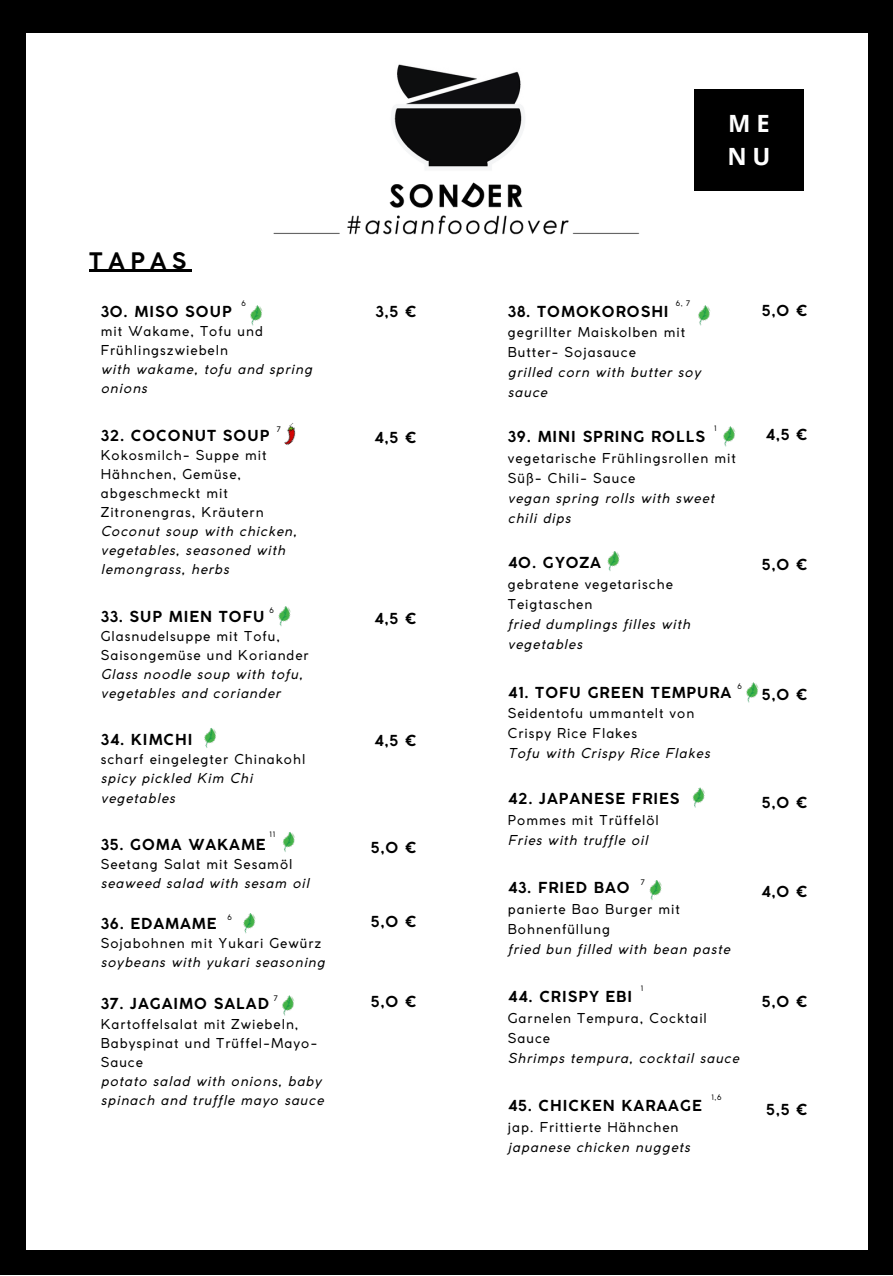
<style>
.page{position:relative;width:893px;height:1276px;background:#fff}
.page>*{position:absolute;margin:0;border:0;box-sizing:border-box;transform-origin:0 0}
.t1{font:700 23.7px/32.5px "Open Sans";color:#fff}
.t2{font:700 22.5px "Coco Gothic";letter-spacing:.25em;color:#000}
.t3{font:700 15px "Coco Gothic";letter-spacing:.07em;color:#000}
.t4{font:13.5px/19px "Coco Gothic";letter-spacing:.07em;color:#000}
.t5{font:italic 13.5px/19px "Coco Gothic";letter-spacing:.07em;color:#000}
</style>
<div class="page">
<div style="left:0;top:0;width:892px;height:1275px;background:#000"></div>
<div style="left:27px;top:34px;width:840px;height:1215px;background:#fff"></div>
<div style="left:694px;top:89px;width:109px;height:101px;background:#000"></div>
<img style="left:273px;top:64px;width:425px;height:171px">
<img style="left:284px;top:423px;width:12px;height:23px">
<img style="left:250px;top:305px;width:13px;height:21px">
<hr style="left:89px;top:270px;width:103px;height:2px;background:#000">
<img style="left:278px;top:606px;width:13px;height:20px">
<img style="left:282px;top:832px;width:13px;height:20px">
<img style="left:204px;top:728px;width:13px;height:20px">
<img style="left:243px;top:913px;width:13px;height:20px">
<img style="left:282px;top:995px;width:12px;height:21px">
<img style="left:698px;top:305px;width:13px;height:21px">
<img style="left:723px;top:426px;width:13px;height:21px">
<img style="left:607px;top:551px;width:13px;height:20px">
<img style="left:746px;top:682px;width:13px;height:21px">
<img style="left:692px;top:787px;width:13px;height:21px">
<img style="left:649px;top:880px;width:13px;height:20px">
<h2 class="t2" style="left:89px;top:252px;width:98px">TAPAS</h2>
<p class="t3" style="left:101px;top:306px;width:132px">30. MISO SOUP</p>
<p class="t4" style="left:101px;top:323px;width:164px">mit Wakame, Tofu und<br>Frühlingszwiebeln</p>
<p class="t5" style="left:101px;top:361px;width:213px">with wakame, tofu and spring onions</p>
<p class="t3" style="left:101px;top:429px;width:170px">32. COCONUT SOUP</p>
<p class="t4" style="left:101px;top:446px;width:167px">Kokosmilch- Suppe mit<br>Hähnchen, Gemüse, abgeschmeckt mit<br>Zitronengras, Kräutern</p>
<p class="t5" style="left:101px;top:523px;width:197px">Coconut soup with chicken, vegetables, seasoned with lemongrass, herbs</p>
<p class="t3" style="left:101px;top:610px;width:165px">33. SUP MIEN TOFU</p>
<p class="t4" style="left:101px;top:627px;width:209px">Glasnudelsuppe mit Tofu,<br>Saisongemüse und Koriander</p>
<p class="t5" style="left:101px;top:666px;width:203px">Glass noodle soup with tofu, vegetables and coriander</p>
<p class="t3" style="left:101px;top:734px;width:93px">34. KIMCHI</p>
<p class="t4" style="left:101px;top:751px;width:206px">scharf eingelegter Chinakohl</p>
<p class="t5" style="left:101px;top:770px;width:153px">spicy pickled Kim Chi vegetables</p>
<p class="t3" style="left:101px;top:839px;width:166px">35. GOMA WAKAME</p>
<p class="t4" style="left:101px;top:856px;width:193px">Seetang Salat mit Sesamöl</p>
<p class="t5" style="left:101px;top:875px;width:210px">seaweed salad with sesam oil</p>
<p class="t3" style="left:101px;top:917px;width:117px">36. EDAMAME</p>
<p class="t4" style="left:101px;top:934px;width:222px">Sojabohnen mit Yukari Gewürz</p>
<p class="t5" style="left:101px;top:953px;width:226px">soybeans with yukari seasoning</p>
<p class="t3" style="left:101px;top:998px;width:169px">37. JAGAIMO SALAD</p>
<p class="t4" style="left:101px;top:1015px;width:218px">Kartoffelsalat mit Zwiebeln,<br>Babyspinat und Trüffel-Mayo-<br>Sauce</p>
<p class="t5" style="left:101px;top:1072px;width:224px">potato salad with onions, baby spinach and truffle mayo sauce</p>
<p class="t3" style="left:375px;top:306px;width:42px">3,5 €</p>
<p class="t3" style="left:374px;top:431px;width:44px">4,5 €</p>
<p class="t3" style="left:374px;top:612px;width:44px">4,5 €</p>
<p class="t3" style="left:374px;top:735px;width:44px">4,5 €</p>
<p class="t3" style="left:371px;top:842px;width:47px">5,0 €</p>
<p class="t3" style="left:371px;top:916px;width:47px">5,0 €</p>
<p class="t3" style="left:371px;top:996px;width:47px">5,0 €</p>
<h1 class="t1" style="left:727px;top:107px;width:45px">M E<br>N U</h1>
<p class="t3" style="left:508px;top:305px;width:162px">38. TOMOKOROSHI</p>
<p class="t4" style="left:508px;top:323px;width:179px;line-height:20.2px">gegrillter Maiskolben mit<br>Butter- Sojasauce</p>
<p class="t5" style="left:508px;top:363px;width:194px;line-height:20.2px">grilled corn with butter soy sauce</p>
<p class="t3" style="left:508px;top:431px;width:199px">39. MINI SPRING ROLLS</p>
<p class="t4" style="left:508px;top:449px;width:229px;line-height:20.2px">vegetarische Frühlingsrollen mit<br>Süß- Chili- Sauce</p>
<p class="t5" style="left:508px;top:489px;width:208px;line-height:20.2px">vegan spring rolls with sweet chili dips</p>
<p class="t3" style="left:508px;top:557px;width:94px">40. GYOZA</p>
<p class="t4" style="left:508px;top:575px;width:166px;line-height:20.2px">gebratene vegetarische<br>Teigtaschen</p>
<p class="t5" style="left:508px;top:615px;width:184px;line-height:20.2px">fried dumplings filles with vegetables</p>
<p class="t3" style="left:508px;top:686px;width:225px">41. TOFU GREEN TEMPURA</p>
<p class="t4" style="left:508px;top:704px;width:188px;line-height:20.2px">Seidentofu ummantelt von<br>Crispy Rice Flakes</p>
<p class="t5" style="left:508px;top:745px;width:203px">Tofu with Crispy Rice Flakes</p>
<p class="t3" style="left:508px;top:793px;width:173px">42. JAPANESE FRIES</p>
<p class="t4" style="left:508px;top:811px;width:152px">Pommes mit Trüffelöl</p>
<p class="t5" style="left:508px;top:832px;width:141px">Fries with truffle oil</p>
<p class="t3" style="left:508px;top:882px;width:123px">43. FRIED BAO</p>
<p class="t4" style="left:508px;top:900px;width:173px;line-height:20.2px">panierte Bao Burger mit<br>Bohnenfüllung</p>
<p class="t5" style="left:508px;top:941px;width:223px">fried bun filled with bean paste</p>
<p class="t3" style="left:508px;top:991px;width:126px">44. CRISPY EBI</p>
<p class="t4" style="left:508px;top:1009px;width:200px;line-height:20.2px">Garnelen Tempura, Cocktail<br>Sauce</p>
<p class="t5" style="left:508px;top:1050px;width:232px">Shrimps tempura, cocktail sauce</p>
<p class="t3" style="left:508px;top:1100px;width:195px">45. CHICKEN KARAAGE</p>
<p class="t4" style="left:508px;top:1118px;width:172px">jap. Frittierte Hähnchen</p>
<p class="t5" style="left:508px;top:1138px;width:183px">japanese chicken nuggets</p>
<p class="t3" style="left:761px;top:305px;width:47px">5,0 €</p>
<p class="t3" style="left:765px;top:429px;width:44px">4,5 €</p>
<p class="t3" style="left:761px;top:559px;width:47px">5,0 €</p>
<p class="t3" style="left:761px;top:689px;width:47px">5,0 €</p>
<p class="t3" style="left:761px;top:796px;width:47px">5,0 €</p>
<p class="t3" style="left:761px;top:885px;width:48px">4,0 €</p>
<p class="t3" style="left:761px;top:995px;width:47px">5,0 €</p>
<p class="t3" style="left:766px;top:1103px;width:43px">5,5 €</p>
</div>
